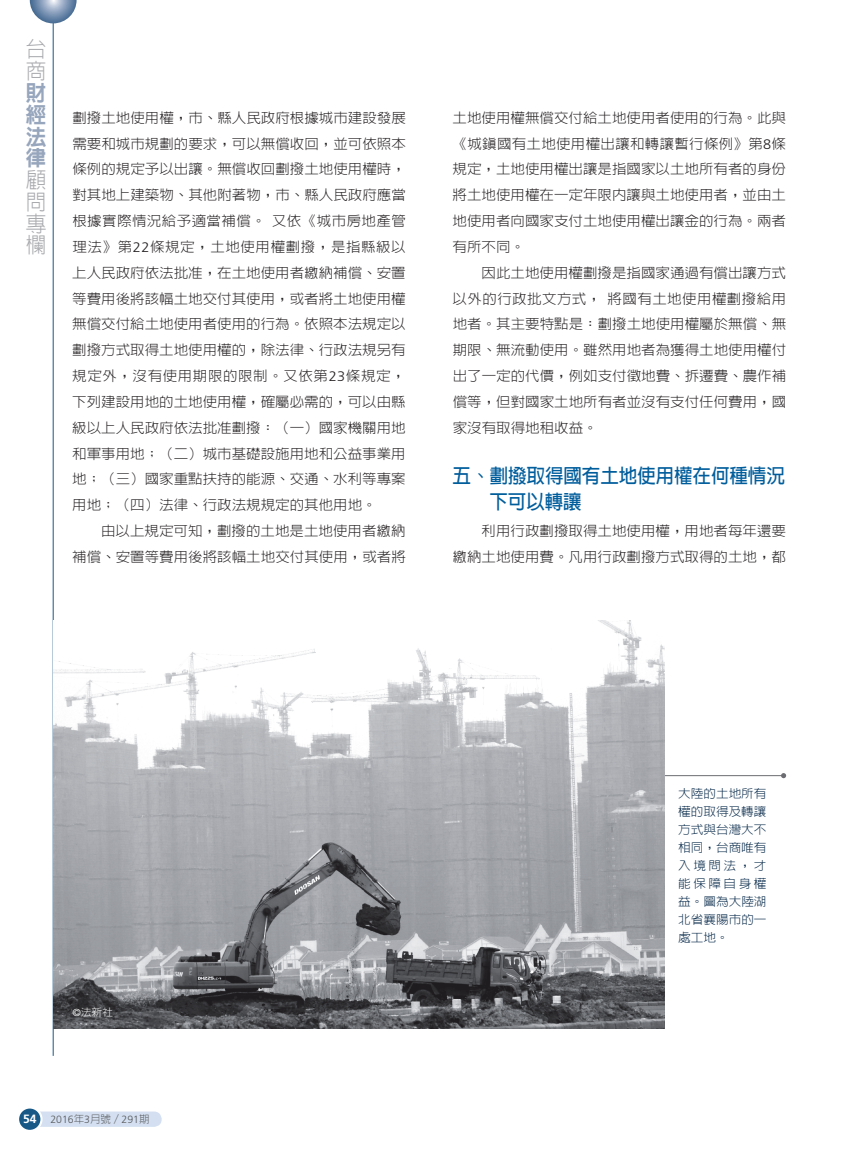
<style>
.page{position:relative;width:851px;height:1149px;background:#fff}
.page>*{position:absolute;margin:0;border:0;box-sizing:border-box;transform-origin:0 0}
.t1{font:300 21.75px/21.8px "AR Hei B5";color:#a8a9ad;scale:.95 1}
.t2{font:800 21.75px/21.8px "AR Hei B5";color:#97a6bd;text-align:justify;scale:.95 1}
.t3{font:700 19.5px/25.8px "AR Hei B5";letter-spacing:-.005em;color:#005d9c;scale:.95 1}
.t4{font:300 13.8px/25.8px "AR Hei B5";color:#231f20;text-align:justify;scale:1.05 1}
.t5{font:300 12px/18px "AR Hei B5";color:#022546;text-align:justify;scale:1.05 1}
.t6{font:300 10.5px "Frutiger";color:#57585a}
.t7{font:300 10.2px "AR Hei B5";color:#fff;scale:1.05 1}
.s1{font-family:"Frutiger"}
.s2{font-weight:700;font-size:12px;color:#fff}
.s3{font-family:"AR Hei B5"}
</style>
<div class="page">
<div style="left:30px;top:1111px;width:132px;height:15px;background:#d4e0f1;border-radius:8px"></div>
<div style="left:18px;top:1107px;width:23px;height:23px;background:#175887;border-radius:50%"></div>
<div style="left:17px;top:1106px;width:26px;height:25px;border:2px solid #fff;border-radius:50%"></div>
<hr style="left:53px;top:0;width:1px;height:1055px;background:#175887">
<svg style="left:30px;top:0;width:47px;height:23px"></svg>
<svg style="left:780px;top:773px;width:6px;height:5px"></svg>
<hr style="left:467px;top:775px;width:316px;height:1px;background:#6c6d70">
<img style="left:53px;top:620px;width:611px;height:408px">
<h1 class="t1" style="left:26px;top:38px;width:22px">台商</h1>
<h1 class="t2" style="left:26px;top:82px;width:23px">財經法律</h1>
<h1 class="t1" style="left:26px;top:169px;width:23px;text-align:justify">顧問專欄</h1>
<p class="t4" style="left:72px;top:105px;width:319px">劃撥土地使用權，市、縣人民政府根據城市建設發展需要和城市規劃的要求，可以無償收回，並可依照本條例的規定予以出讓。無償收回劃撥土地使用權時，對其地上建築物、其他附著物，市、縣人民政府應當根據實際情況給予適當補償。又依《城市房地產管理法》第<span class="s1">22</span>條規定，土地使用權劃撥，是指縣級以上人民政府依法批准，在土地使用者繳納補償、安置等費用後將該幅土地交付其使用，或者將土地使用權無償交付給土地使用者使用的行為。依照本法規定以劃撥方式取得土地使用權的，除法律、行政法規另有規定外，沒有使用期限的限制。又依第<span class="s1">23</span>條規定，下列建設用地的土地使用權，確屬必需的，可以由縣級以上人民政府依法批准劃撥：（一）國家機關用地和軍事用地；（二）城市基礎設施用地和公益事業用地；（三）國家重點扶持的能源、交通、水利等專案用地；（四）法律、行政法規規定的其他用地。</p>
<p class="t4" style="left:72px;top:517px;width:319px;text-align:right">由以上規定可知，劃撥的土地是土地使用者繳納<br>補償、安置等費用後將該幅土地交付其使用，或者將</p>
<p class="t4" style="left:452px;top:105px;width:319px">土地使用權無償交付給土地使用者使用的行為。此與《城鎮國有土地使用權出讓和轉讓暫行條例》第<span class="s1">8</span>條規定，土地使用權出讓是指國家以土地所有者的身份將土地使用權在一定年限內讓與土地使用者，並由土地使用者向國家支付土地使用權出讓金的行為。兩者有所不同。</p>
<p class="t4" style="left:452px;top:259px;width:319px;text-indent:29px">因此土地使用權劃撥是指國家通過有償出讓方式以外的行政批文方式，將國有土地使用權劃撥給用地者。其主要特點是：劃撥土地使用權屬於無償、無期限、無流動使用。雖然用地者為獲得土地使用權付出了一定的代價，例如支付徵地費、拆遷費、農作補償等，但對國家土地所有者並沒有支付任何費用，國家沒有取得地租收益。</p>
<h2 class="t3" style="left:489px;top:463px;width:312px;text-indent:-37px">五、劃撥取得國有土地使用權在何種情況下可以轉讓</h2>
<p class="t4" style="left:452px;top:517px;width:319px;text-align:right">利用行政劃撥取得土地使用權，用地者每年還要<br>繳納土地使用費。凡用行政劃撥方式取得的土地，都</p>
<p class="t7" style="left:72px;top:1006px;width:40px"><span class="s1">©</span>法新社</p>
<p class="t6" style="left:23px;top:1113px;width:128px"><span class="s2">54</span> 2016<span class="s3">年</span>3<span class="s3">月號／</span>291<span class="s3">期</span></p>
<p class="t5" style="left:678px;top:784px;width:86px">大陸的土地所有權的取得及轉讓方式與台灣大不相同，台商唯有入境問法，才能保障自身權益。圖為大陸湖北省襄陽市的一處工地。</p>
</div>
